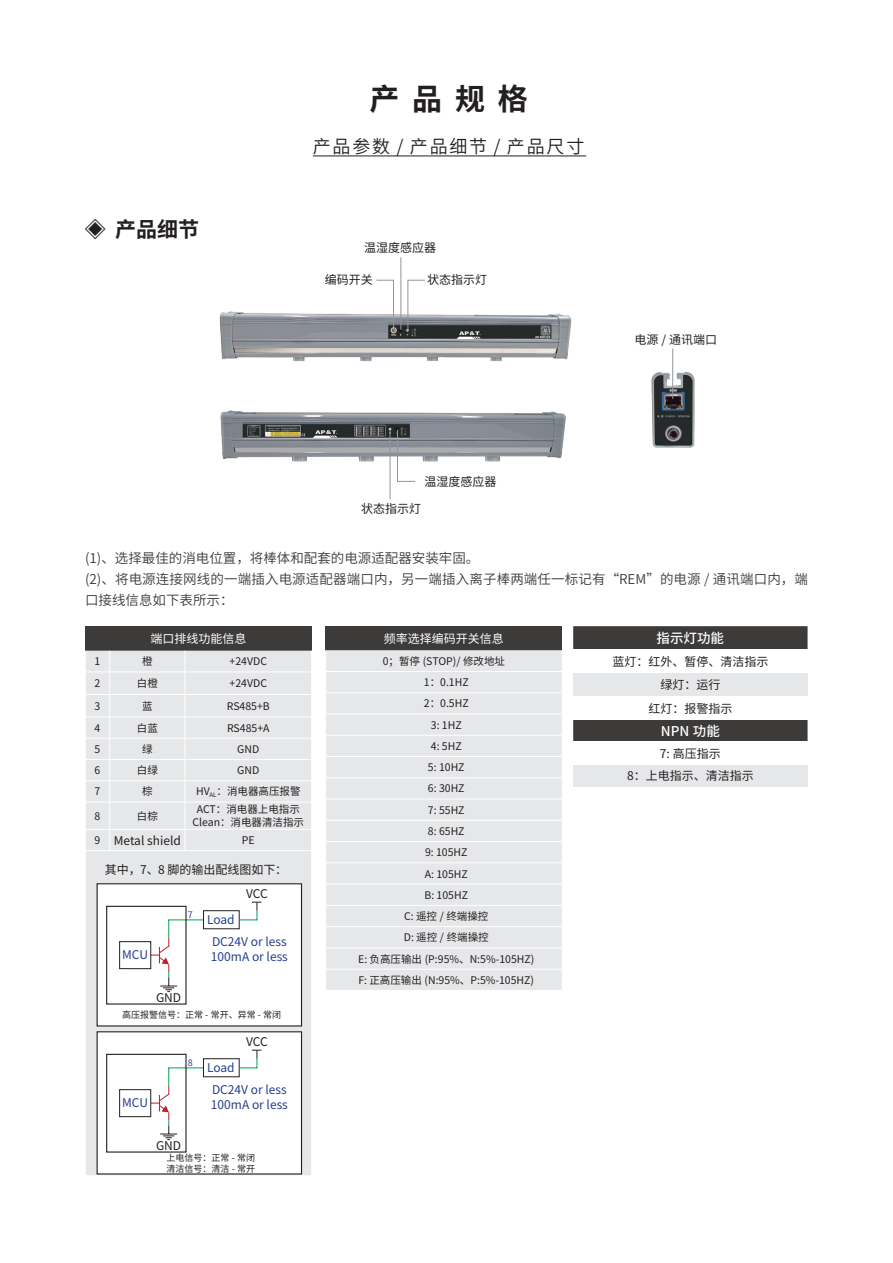
<style>
.page{position:relative;width:893px;height:1263px;background:#fff}
.page>*{position:absolute;margin:0;border:0;box-sizing:border-box;transform-origin:0 0}
.t1{font:700 30px "Source Han Sans CN";color:#231f20}
.t2{font:700 21px "Source Han Sans CN";color:#231f20}
.t3{font:18px "Source Han Sans CN";letter-spacing:.1em;color:#231f20}
.t4{font:13.5px/21px "Source Han Sans CN";letter-spacing:.01em;color:#3d3b3a}
.t5{font:500 13.5px "Source Han Sans CN";color:#fff}
.t6{font:12px/23.4px "Source Han Sans CN";color:#231f20;text-align:center}
.t7{font:12px/14.4px "Source Han Sans CN";color:#253f8e}
.t8{font:12px "Source Han Sans CN";color:#fff}
.t9{font:10.5px/21.3px "Source Han Sans CN";color:#231f20;text-align:center}
.t10{font:9px/10.8px "Source Han Sans CN";color:#231f20}
.t11{font:9px "Source Han Sans CN";color:#253f8e}
.s1{font-size:10.5px}
</style>
<div class="page">
<img style="left:651px;top:370px;width:44px;height:78px">
<hr style="left:313px;top:155px;width:273px;height:1px;background:#231f20">
<div style="left:85px;top:626px;width:227px;height:25px;background:#3d3b3a"></div>
<div style="left:86px;top:651px;width:225px;height:524px;background:#e6e7e9"></div>
<hr style="left:110px;top:672px;width:75px;height:1px;background:#fff">
<hr style="left:185px;top:672px;width:127px;height:1px;background:#fff">
<hr style="left:110px;top:694px;width:75px;height:1px;background:#fff">
<hr style="left:185px;top:694px;width:127px;height:1px;background:#fff">
<hr style="left:110px;top:717px;width:75px;height:1px;background:#fff">
<hr style="left:185px;top:717px;width:127px;height:1px;background:#fff">
<hr style="left:110px;top:738px;width:75px;height:1px;background:#fff">
<hr style="left:185px;top:738px;width:127px;height:1px;background:#fff">
<hr style="left:110px;top:759px;width:75px;height:1px;background:#fff">
<hr style="left:185px;top:759px;width:127px;height:1px;background:#fff">
<hr style="left:110px;top:780px;width:75px;height:1px;background:#fff">
<hr style="left:185px;top:780px;width:127px;height:1px;background:#fff">
<hr style="left:110px;top:802px;width:75px;height:1px;background:#fff">
<hr style="left:185px;top:802px;width:127px;height:1px;background:#fff">
<hr style="left:110px;top:829px;width:75px;height:1px;background:#fff">
<hr style="left:185px;top:829px;width:127px;height:1px;background:#fff">
<svg style="left:185px;top:651px;width:1px;height:199px"></svg>
<svg style="left:86px;top:651px;width:24px;height:200px;background:#e7e8ea"></svg>
<hr style="left:110px;top:850px;width:75px;height:1px;background:#fff">
<hr style="left:185px;top:850px;width:127px;height:1px;background:#fff">
<div style="left:326px;top:626px;width:236px;height:24px;background:#3d3b3a"></div>
<div style="left:326px;top:650px;width:236px;height:340px;background:#e6e7e9"></div>
<hr style="left:325px;top:671px;width:237px;height:1px;background:#fff">
<hr style="left:325px;top:692px;width:237px;height:1px;background:#fff">
<hr style="left:325px;top:714px;width:237px;height:1px;background:#fff">
<hr style="left:325px;top:735px;width:237px;height:1px;background:#fff">
<hr style="left:325px;top:756px;width:237px;height:1px;background:#fff">
<hr style="left:325px;top:777px;width:237px;height:1px;background:#fff">
<hr style="left:325px;top:799px;width:237px;height:1px;background:#fff">
<hr style="left:325px;top:820px;width:237px;height:1px;background:#fff">
<hr style="left:325px;top:841px;width:237px;height:1px;background:#fff">
<hr style="left:325px;top:862px;width:237px;height:1px;background:#fff">
<hr style="left:325px;top:884px;width:237px;height:1px;background:#fff">
<hr style="left:325px;top:905px;width:237px;height:1px;background:#fff">
<hr style="left:325px;top:926px;width:237px;height:1px;background:#fff">
<hr style="left:325px;top:948px;width:237px;height:1px;background:#fff">
<hr style="left:325px;top:969px;width:237px;height:1px;background:#fff">
<hr style="left:672px;top:349px;width:1px;height:50px;background:#939598">
<div style="left:97px;top:884px;width:205px;height:142px;background:#fff"></div>
<div style="left:97px;top:883px;width:205px;height:143px;border:1px solid #231f20"></div>
<div style="left:119px;top:941px;width:32px;height:28px;border:1px solid #231f20"></div>
<hr style="left:169px;top:919px;width:34px;height:1px;background:#00a54f">
<svg style="left:151px;top:920px;width:26px;height:72px"></svg>
<div style="left:106px;top:906px;width:81px;height:98px;border:1px solid #231f20"></div>
<div style="left:203px;top:910px;width:37px;height:19px;border:1px solid #231f20"></div>
<svg style="left:239px;top:902px;width:22px;height:18px"></svg>
<div style="left:97px;top:1032px;width:205px;height:142px;background:#fff"></div>
<div style="left:97px;top:1031px;width:205px;height:143px;border:1px solid #231f20"></div>
<div style="left:119px;top:1089px;width:32px;height:28px;border:1px solid #231f20"></div>
<hr style="left:169px;top:1067px;width:34px;height:1px;background:#00a54f">
<svg style="left:151px;top:1068px;width:26px;height:72px"></svg>
<div style="left:106px;top:1054px;width:81px;height:98px;border:1px solid #231f20"></div>
<div style="left:203px;top:1058px;width:37px;height:19px;border:1px solid #231f20"></div>
<svg style="left:239px;top:1050px;width:22px;height:18px"></svg>
<img style="left:219px;top:301px;width:353px;height:61px">
<hr style="left:400px;top:257px;width:1px;height:73px;background:#939598">
<hr style="left:393px;top:280px;width:1px;height:50px;background:#939598">
<hr style="left:407px;top:280px;width:1px;height:50px;background:#939598">
<svg style="left:407px;top:280px;width:18px;height:1px"></svg>
<svg style="left:376px;top:280px;width:17px;height:1px"></svg>
<img style="left:220px;top:410px;width:346px;height:67px">
<div style="left:573px;top:626px;width:234px;height:115px;background:#3d3b3a"></div>
<div style="left:573px;top:650px;width:234px;height:23px;background:#fff"></div>
<div style="left:573px;top:673px;width:234px;height:23px;background:#e6e7e9"></div>
<div style="left:573px;top:696px;width:234px;height:24px;background:#fff"></div>
<div style="left:573px;top:765px;width:234px;height:21px;background:#e6e7e9"></div>
<hr style="left:390px;top:430px;width:1px;height:69px;background:#939598">
<hr style="left:397px;top:429px;width:1px;height:53px;background:#939598">
<svg style="left:398px;top:481px;width:17px;height:1px"></svg>
<h2 class="t2" style="left:85px;top:218px;width:116px">◈ 产品细节</h2>
<h1 class="t1" style="left:369px;top:82px;width:160px">产 品 规 格</h1>
<h3 class="t3" style="left:313px;top:136px;width:273px">产品参数 / 产品细节 / 产品尺寸</h3>
<p class="t6" style="left:364px;top:236px;width:74px">温湿度感应器</p>
<p class="t6" style="left:325px;top:268px;width:49px">编码开关</p>
<p class="t6" style="left:427px;top:268px;width:61px">状态指示灯</p>
<p class="t6" style="left:424px;top:470px;width:73px">温湿度感应器</p>
<p class="t6" style="left:361px;top:497px;width:61px">状态指示灯</p>
<p class="t6" style="left:634px;top:328px;width:84px">电源 / 通讯端口</p>
<p class="t4" style="left:85px;top:547px;width:724px">(1)、选择最佳的消电位置，将棒体和配套的电源适配器安装牢固。<br>(2)、将电源连接网线的一端插入电源适配器端口内，另一端插入离子棒两端任一标记有“REM”的电源 / 通讯端口内，端口接线信息如下表所示：</p>
<p class="t8" style="left:150px;top:632px;width:97px">端口排线功能信息</p>
<p class="t9" style="left:95px;top:651px;width:7px">1</p>
<p class="t9" style="left:142px;top:651px;width:12px">橙</p>
<p class="t9" style="left:230px;top:651px;width:39px">+24VDC</p>
<p class="t9" style="left:95px;top:673px;width:7px">2</p>
<p class="t9" style="left:137px;top:673px;width:22px">白橙</p>
<p class="t9" style="left:230px;top:673px;width:39px">+24VDC</p>
<p class="t9" style="left:95px;top:695px;width:7px">3</p>
<p class="t9" style="left:142px;top:695px;width:12px">蓝</p>
<p class="t9" style="left:227px;top:695px;width:44px">RS485+B</p>
<p class="t9" style="left:95px;top:717px;width:7px">4</p>
<p class="t9" style="left:137px;top:717px;width:22px">白蓝</p>
<p class="t9" style="left:227px;top:717px;width:44px">RS485+A</p>
<p class="t9" style="left:95px;top:739px;width:7px">5</p>
<p class="t9" style="left:142px;top:739px;width:12px">绿</p>
<p class="t9" style="left:237px;top:739px;width:24px">GND</p>
<p class="t9" style="left:95px;top:760px;width:7px">6</p>
<p class="t9" style="left:137px;top:760px;width:22px">白绿</p>
<p class="t9" style="left:237px;top:760px;width:24px">GND</p>
<p class="t9" style="left:95px;top:781px;width:7px">7</p>
<p class="t9" style="left:142px;top:781px;width:12px">棕</p>
<p class="t9" style="left:196px;top:781px;width:106px">HV<sub>AL</sub>：消电器高压报警</p>
<p class="t9" style="left:95px;top:805px;width:7px">8</p>
<p class="t9" style="left:137px;top:805px;width:22px">白棕</p>
<p class="t9" style="left:192px;top:803px;width:113px;line-height:12.6px">ACT：消电器上电指示<br>Clean：消电器清洁指示</p>
<p class="t6" style="left:95px;top:829px;width:88px"><span class="s1">9</span> Metal shield</p>
<p class="t9" style="left:242px;top:830px;width:14px">PE</p>
<p class="t6" style="left:105px;top:858px;width:184px">其中，7、8 脚的输出配线图如下：</p>
<p class="t7" style="left:122px;top:948px;width:27px">MCU</p>
<p class="t11" style="left:188px;top:910px;width:6px">7</p>
<p class="t6" style="left:156px;top:986px;width:27px">GND</p>
<p class="t7" style="left:207px;top:913px;width:29px">Load</p>
<p class="t6" style="left:246px;top:883px;width:23px">VCC</p>
<p class="t7" style="left:211px;top:935px;width:78px">DC24V or less<br>100mA or less</p>
<p class="t10" style="left:122px;top:1009px;width:161px">高压报警信号：正常 - 常开、异常 - 常闭</p>
<p class="t7" style="left:122px;top:1096px;width:27px">MCU</p>
<p class="t11" style="left:188px;top:1058px;width:6px">8</p>
<p class="t7" style="left:207px;top:1061px;width:29px">Load</p>
<p class="t6" style="left:246px;top:1031px;width:23px">VCC</p>
<p class="t7" style="left:211px;top:1083px;width:78px">DC24V or less<br>100mA or less</p>
<p class="t6" style="left:156px;top:1134px;width:27px">GND</p>
<p class="t10" style="left:166px;top:1152px;width:90px">上电信号：正常 - 常闭清洁信号：清洁 - 常开</p>
<p class="t8" style="left:384px;top:632px;width:122px">频率选择编码开关信息</p>
<p class="t9" style="left:358px;top:650px;width:178px">0；暂停 (STOP)/ 修改地址<br>1：0.1HZ<br>2：0.5HZ<br>3: 1HZ<br>4: 5HZ<br>5: 10HZ<br>6: 30HZ<br>7: 55HZ<br>8: 65HZ<br>9: 105HZ<br>A: 105HZ<br>B: 105HZ<br>C: 遥控 / 终端操控<br>D: 遥控 / 终端操控<br>E: 负高压输出 (P:95%、N:5%-105HZ)<br>F: 正高压输出 (N:95%、P:5%-105HZ)</p>
<p class="t5" style="left:657px;top:630px;width:69px">指示灯功能</p>
<p class="t6" style="left:612px;top:650px;width:157px">蓝灯：红外、暂停、清洁指示绿灯：运行<br>红灯：报警指示</p>
<p class="t5" style="left:661px;top:723px;width:60px">NPN 功能</p>
<p class="t6" style="left:627px;top:742px;width:128px;line-height:22.6px">7: 高压指示<br>8：上电指示、清洁指示</p>
</div>
